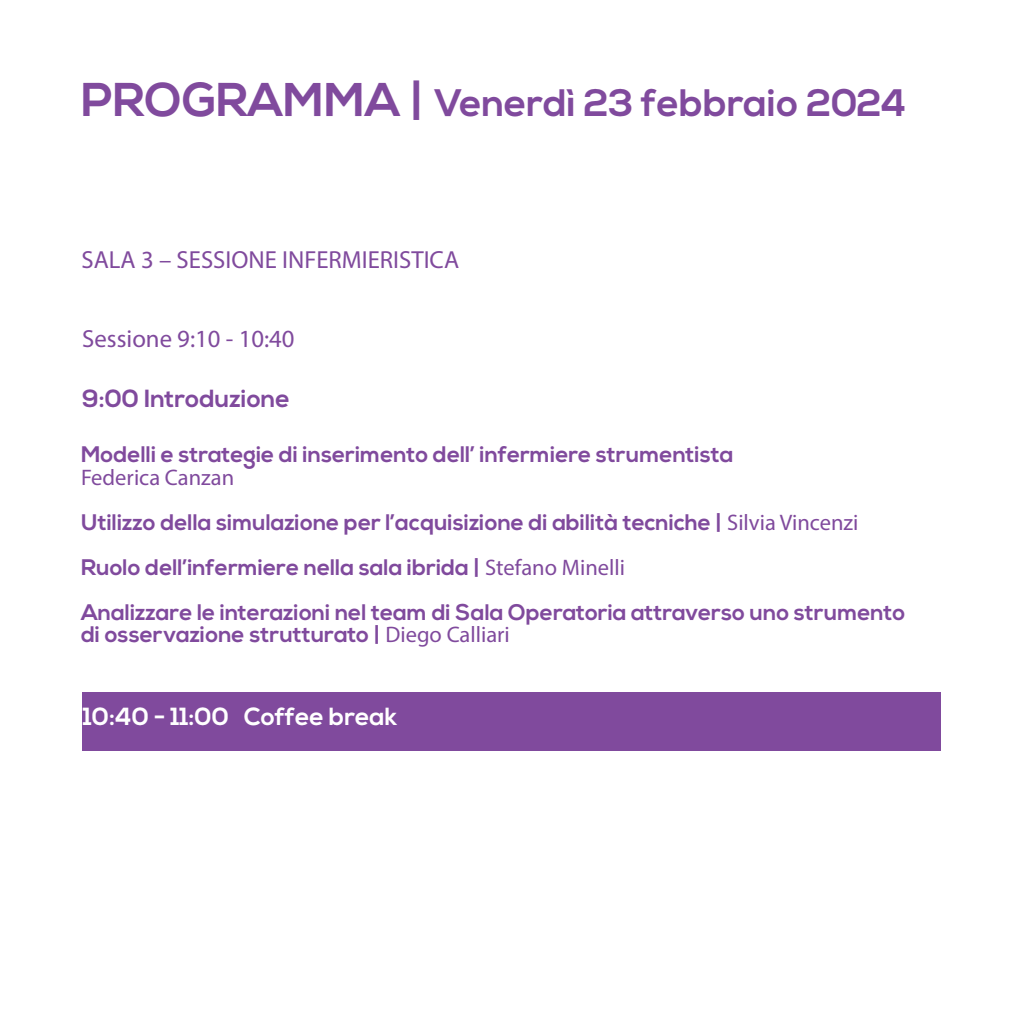
<style>
.page{position:relative;width:1021px;height:1021px;background:#fff}
.page>*{position:absolute;margin:0;border:0;box-sizing:border-box;transform-origin:0 0}
.t1{font:700 38.25px "Nexa";color:#804a9d}
.t2{font:24.75px "Myriad Pro";color:#804a9d}
.t3{font:700 24.75px "Nexa";color:#fff}
.t4{font:700 24.75px "Nexa";color:#804a9d}
.t5{font:700 22.5px/22.5px "Nexa";color:#804a9d}
.t6{font:22.5px "Myriad Pro";color:#804a9d}
.s1{font-size:47.25px}
.s2{font-family:"Myriad Pro";font-weight:400}
</style>
<div class="page">
<div style="left:82px;top:692px;width:858px;height:58px;background:#804a9d"></div>
<p class="t1" style="left:81px;top:81px;width:826px"><span class="s1">PROGRAMMA |</span> Venerdì 23 febbraio 2024</p>
<p class="t2" style="left:82px;top:244px;width:379px">SALA 3 – SESSIONE INFERMIERISTICA</p>
<p class="t2" style="left:82px;top:323px;width:214px">Sessione 9:10 - 10:40</p>
<p class="t4" style="left:82px;top:384px;width:209px">9:00 Introduzione</p>
<p class="t5" style="left:81px;top:444px;width:654px">Modelli e strategie di inserimento dell’ infermiere strumentista</p>
<p class="t6" style="left:81px;top:463px;width:155px">Federica Canzan</p>
<p class="t5" style="left:81px;top:511px;width:779px">Utilizzo della simulazione per l’acquisizione di abilità tecniche | <span class="s2">Silvia Vincenzi</span></p>
<p class="t5" style="left:81px;top:556px;width:545px">Ruolo dell’infermiere nella sala ibrida | <span class="s2">Stefano Minelli</span></p>
<p class="t5" style="left:81px;top:601px;width:825px">Analizzare le interazioni nel team di Sala Operatoria attraverso uno strumento di osservazione strutturato | <span class="s2">Diego Calliari</span></p>
<p class="t3" style="left:83px;top:701px;width:316px">10:40 - 11:00 Coffee break</p>
</div>
